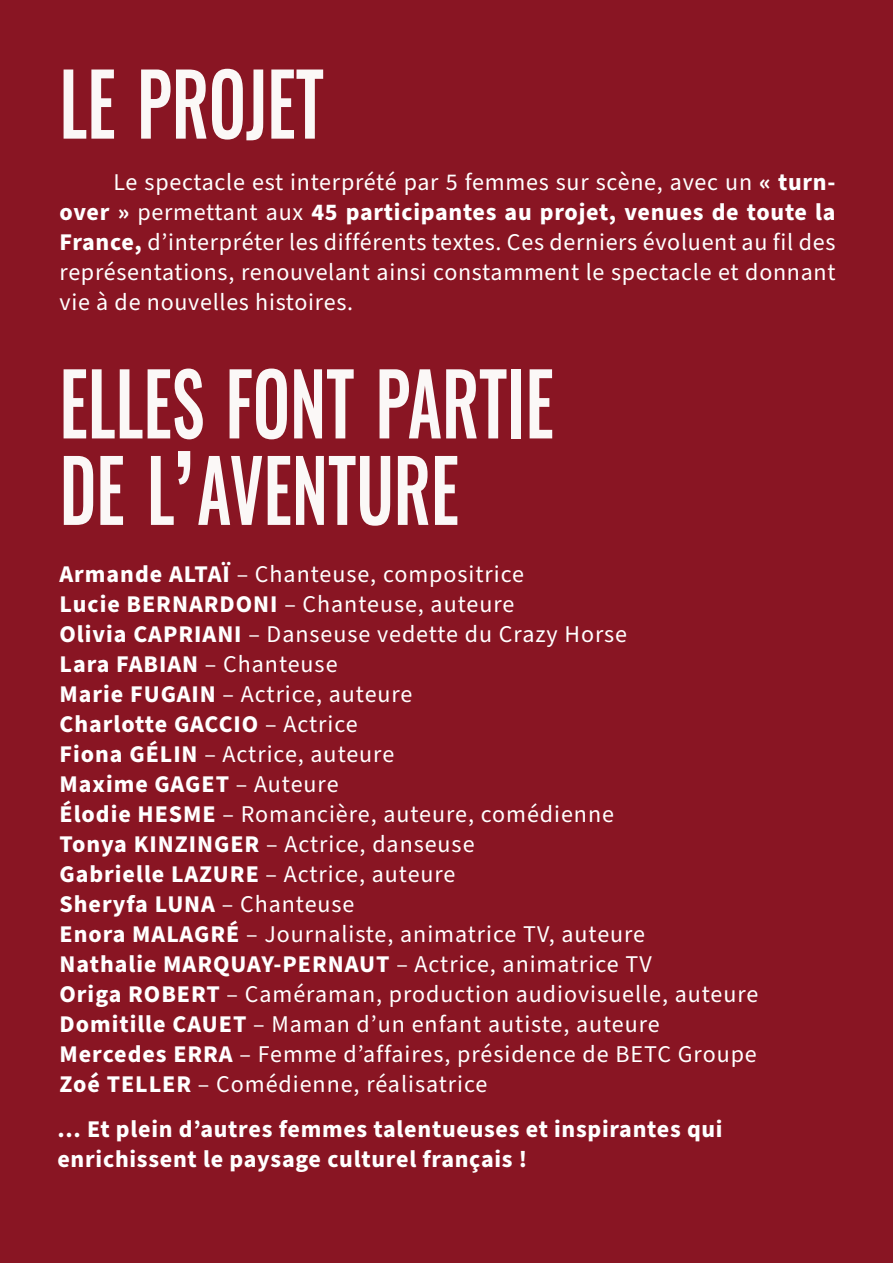
<style>
.page{position:relative;width:893px;height:1263px;background:#891523}
.page>*{position:absolute;margin:0;border:0;box-sizing:border-box;transform-origin:0 0}
.t1{font:500 121.95px "Oswald";color:#fbf8f7;scale:.78 1}
.t2{font:500 85.35px "Oswald";color:#fbf8f7;scale:.78 1}
.t3{font:500 85.35px "Oswald";color:#fff;scale:.78 1}
.t4{font:24px/30px "Source Sans Pro";letter-spacing:.04em;color:#fff;text-align:justify}
.t5{font:700 24px/30px "Source Sans Pro";letter-spacing:.03em;color:#fff}
.s1{font-weight:700}
</style>
<div class="page">
<svg style="left:178px;top:456px;width:12px;height:28px"></svg>
<h2 class="t2" style="left:60px;top:59px;width:341px">LE PROJET</h2>
<p class="t4" style="left:60px;top:168px;width:778px;text-indent:54px">Le spectacle est interprété par 5 femmes sur scène, avec un <span class="s1">« turn&shy;over »</span> permettant aux <span class="s1">45 participantes au projet, venues de toute la France,</span> d’interpréter les différents textes. Ces derniers évoluent au fil des représentations, renouvelant ainsi constamment le spectacle et donnant vie à de nouvelles histoires.</p>
<h2 class="t2" style="left:60px;top:359px;width:635px">ELLES FONT PARTIE</h2>
<h1 class="t1" style="left:172px;top:436px;width:28px">’</h1>
<h2 class="t3" style="left:60px;top:445px;width:514px">DE L AVENTURE</h2>
<p class="t4" style="left:60px;top:559px;width:700px;text-align:left"><span class="s1">Armande ALTAÏ</span> – Chanteuse, compositrice<br><span class="s1">Lucie BERNARDONI</span> – Chanteuse, auteure<br><span class="s1">Olivia CAPRIANI</span> – Danseuse vedette du Crazy Horse<br><span class="s1">Lara FABIAN</span> – Chanteuse<br><span class="s1">Marie FUGAIN</span> – Actrice, auteure<br><span class="s1">Charlotte GACCIO</span> – Actrice<br><span class="s1">Fiona GÉLIN</span> – Actrice, auteure<br><span class="s1">Maxime GAGET</span> – Auteure<br><span class="s1">Élodie HESME</span> – Romancière, auteure, comédienne<br><span class="s1">Tonya KINZINGER</span> – Actrice, danseuse<br><span class="s1">Gabrielle LAZURE</span> – Actrice, auteure<br><span class="s1">Sheryfa LUNA</span> – Chanteuse<br><span class="s1">Enora MALAGRÉ</span> – Journaliste, animatrice TV, auteure<br><span class="s1">Nathalie MARQUAY-PERNAUT</span> – Actrice, animatrice TV<br><span class="s1">Origa ROBERT</span> – Caméraman, production audiovisuelle, auteure <span class="s1">Domitille CAUET</span> – Maman d’un enfant autiste, auteure <span class="s1">Mercedes ERRA</span> – Femme d’affaires, présidence de BETC Groupe <span class="s1">Zoé TELLER</span> – Comédienne, réalisatrice</p>
<p class="t5" style="left:57px;top:1114px;width:667px">... Et plein d’autres femmes talentueuses et inspirantes qui enrichissent le paysage culturel français !</p>
</div>
